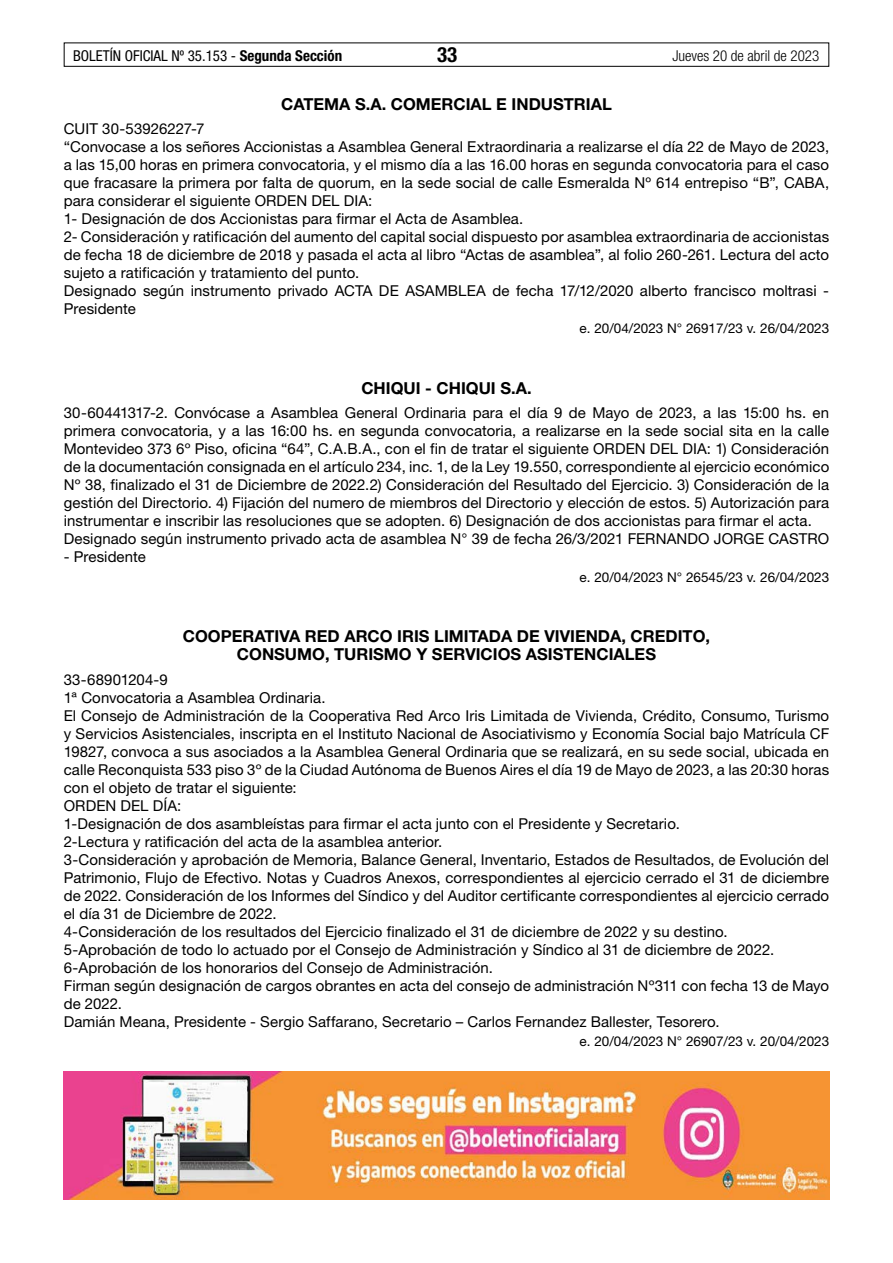
<style>
.page{position:relative;width:893px;height:1263px;background:#fff}
.page>*{position:absolute;margin:0;border:0;box-sizing:border-box;transform-origin:0 0}
.t1{font:700 condensed 21px "Helvetica Neue LT Std";color:#000}
.t2{font:700 16.5px/18px "Helvetica Neue LT Std";color:#000;text-align:center}
.t3{font:15px/18px "Helvetica Neue LT Std";letter-spacing:.005em;color:#000}
.t4{font:condensed 15px "Helvetica Neue LT Std";color:#000}
.t5{font:300 condensed 15px "Helvetica Neue LT Std";color:#000}
.t6{font:13.5px "Helvetica Neue LT Std";color:#000}
.s1{font-weight:700}
</style>
<div class="page">
<div style="left:64px;top:43px;width:765px;height:24px;border:1px solid #000"></div>
<img style="left:64px;top:1072px;width:765px;height:127px">
<p class="t4" style="left:73px;top:47px;width:271px">BOLETÍN OFICIAL Nº 35.153 - <span class="s1">Segunda Sección</span></p>
<h1 class="t1" style="left:437px;top:42px;width:22px">33</h1>
<p class="t5" style="left:672px;top:47px;width:148px">Jueves 20 de abril de 2023</p>
<p class="t2" style="left:281px;top:94px;width:332px">CATEMA S.A. COMERCIAL E INDUSTRIAL</p>
<p class="t3" style="left:64px;top:119px;width:767px">CUIT 30-53926227-7<br>“Convocase a los señores Accionistas a Asamblea General Extraordinaria a realizarse el día 22 de Mayo de 2023, a las 15,00 horas en primera convocatoria, y el mismo día a las 16.00 horas en segunda convocatoria para el caso que fracasare la primera por falta de quorum, en la sede social de calle Esmeralda Nº 614 entrepiso “B”, CABA, para considerar el siguiente ORDEN DEL DIA:<br>1- Designación de dos Accionistas para firmar el Acta de Asamblea.<br>2- Consideración y ratificación del aumento del capital social dispuesto por asamblea extraordinaria de accionistas de fecha 18 de diciembre de 2018 y pasada el acta al libro “Actas de asamblea”, al folio 260-261. Lectura del acto sujeto a ratificación y tratamiento del punto.<br>Designado según instrumento privado ACTA DE ASAMBLEA de fecha 17/12/2020 alberto francisco moltrasi - Presidente</p>
<p class="t6" style="left:580px;top:321px;width:251px">e. 20/04/2023 N° 26917/23 v. 26/04/2023</p>
<p class="t2" style="left:361px;top:379px;width:172px">CHIQUI - CHIQUI S.A.</p>
<p class="t3" style="left:64px;top:404px;width:767px">30-60441317-2. Convócase a Asamblea General Ordinaria para el día 9 de Mayo de 2023, a las 15:00 hs. en primera convocatoria, y a las 16:00 hs. en segunda convocatoria, a realizarse en la sede social sita en la calle Montevideo 373 6º Piso, oficina “64”, C.A.B.A., con el fin de tratar el siguiente ORDEN DEL DIA: 1) Consideración de la documentación consignada en el artículo 234, inc. 1, de la Ley 19.550, correspondiente al ejercicio económico Nº 38, finalizado el 31 de Diciembre de 2022.2) Consideración del Resultado del Ejercicio. 3) Consideración de la gestión del Directorio. 4) Fijación del numero de miembros del Directorio y elección de estos. 5) Autorización para instrumentar e inscribir las resoluciones que se adopten. 6) Designación de dos accionistas para firmar el acta.<br>Designado según instrumento privado acta de asamblea N° 39 de fecha 26/3/2021 FERNANDO JORGE CASTRO</p>
<p class="t3" style="left:64px;top:548px;width:84px">- Presidente</p>
<p class="t6" style="left:580px;top:569px;width:251px">e. 20/04/2023 N° 26545/23 v. 26/04/2023</p>
<p class="t2" style="left:183px;top:627px;width:529px">COOPERATIVA RED ARCO IRIS LIMITADA DE VIVIENDA, CREDITO,<br>CONSUMO, TURISMO Y SERVICIOS ASISTENCIALES</p>
<p class="t3" style="left:64px;top:670px;width:767px">33-68901204-9<br>1ª Convocatoria a Asamblea Ordinaria.<br>El Consejo de Administración de la Cooperativa Red Arco Iris Limitada de Vivienda, Crédito, Consumo, Turismo y Servicios Asistenciales, inscripta en el Instituto Nacional de Asociativismo y Economía Social bajo Matrícula CF 19827, convoca a sus asociados a la Asamblea General Ordinaria que se realizará, en su sede social, ubicada en calle Reconquista 533 piso 3º de la Ciudad Autónoma de Buenos Aires el día 19 de Mayo de 2023, a las 20:30 horas con el objeto de tratar el siguiente:<br>ORDEN DEL DÍA:<br>1-Designación de dos asambleístas para firmar el acta junto con el Presidente y Secretario.<br>2-Lectura y ratificación del acta de la asamblea anterior.<br>3-Consideración y aprobación de Memoria, Balance General, Inventario, Estados de Resultados, de Evolución del Patrimonio, Flujo de Efectivo. Notas y Cuadros Anexos, correspondientes al ejercicio cerrado el 31 de diciembre de 2022. Consideración de los Informes del Síndico y del Auditor certificante correspondientes al ejercicio cerrado el día 31 de Diciembre de 2022.<br>4-Consideración de los resultados del Ejercicio finalizado el 31 de diciembre de 2022 y su destino.<br>5-Aprobación de todo lo actuado por el Consejo de Administración y Síndico al 31 de diciembre de 2022.<br>6-Aprobación de los honorarios del Consejo de Administración.<br>Firman según designación de cargos obrantes en acta del consejo de administración Nº311 con fecha 13 de Mayo de 2022.<br>Damián Meana, Presidente - Sergio Saffarano, Secretario – Carlos Fernandez Ballester, Tesorero.</p>
<p class="t6" style="left:580px;top:1033px;width:251px">e. 20/04/2023 N° 26907/23 v. 20/04/2023</p>
</div>
